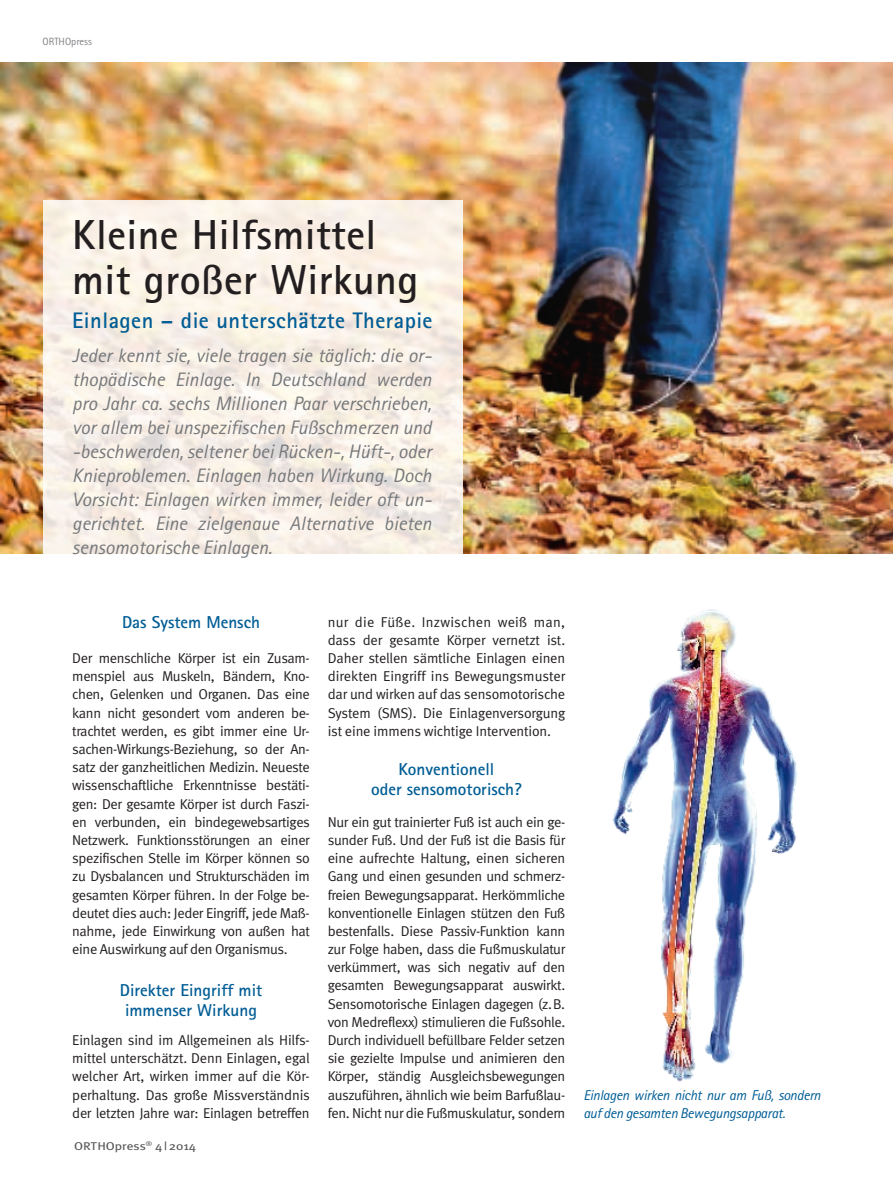
<style>
.page{position:relative;width:893px;height:1191px;background:#fff}
.page>*{position:absolute;margin:0;border:0;box-sizing:border-box;transform-origin:0 0}
.t1{font:700 42px/45px "Rotis Sans Serif";letter-spacing:.01em;color:#231f20}
.t2{font:700 22.5px "Rotis Sans Serif";letter-spacing:.02em;color:#005d95}
.t3{font:italic 19.5px/24px "Rotis Sans Serif";color:#76787b;text-align:justify}
.t4{font:700 17.25px/20.7px "Rotis Sans Serif";color:#005d95;text-align:center}
.t5{font:14.25px/18.1px "Meta Normal";letter-spacing:-.025em;color:#231f20;text-align:justify}
.t6{font:italic 14.25px/18.1px "Rotis Sans Serif";letter-spacing:-.02em;color:#005d95}
.t7{font:11.25px "Meta Plus";color:#57585a;scale:1.2 1}
.t8{font:10.5px "Rotis Sans Serif";color:#808285}
</style>
<div class="page">
<img style="left:0;top:63px;width:893px;height:491px">
<img style="left:612px;top:609px;width:185px;height:472px">
<svg style="left:43px;top:200px;width:419px;height:354px;background:#f7efe6"></svg>
<p class="t8" style="left:43px;top:35px;width:51px">ORTHOpress</p>
<h1 class="t1" style="left:72px;top:211px;width:348px">Kleine Hilfsmittel mit großer Wirkung</h1>
<h2 class="t2" style="left:72px;top:306px;width:362px">Einlagen – die unterschätzte Therapie</h2>
<p class="t3" style="left:72px;top:343px;width:361px">Jeder kennt sie, viele tragen sie täglich: die or&shy;thopädische Einlage. In Deutschland werden pro Jahr ca. sechs Millionen Paar verschrieben, vor allem bei unspezifischen Fußschmerzen und -beschwerden, seltener bei Rücken-, Hüft-, oder Knieproblemen. Einlagen haben Wirkung. Doch Vorsicht: Einlagen wirken immer, leider oft un&shy;gerichtet. Eine zielgenaue Alternative bieten sensomotorische Einlagen.</p>
<p class="t4" style="left:122px;top:611px;width:139px">Das System Mensch</p>
<p class="t5" style="left:72px;top:649px;width:239px">Der menschliche Körper ist ein Zusam&shy;menspiel aus Muskeln, Bändern, Kno&shy;chen, Gelenken und Organen. Das eine kann nicht gesondert vom anderen be&shy;trachtet werden, es gibt immer eine Ur&shy;sachen-Wirkungs-Beziehung, so der An&shy;satz der ganzheitlichen Medizin. Neueste wissenschaftliche Erkenntnisse bestäti&shy;gen: Der gesamte Körper ist durch Faszi&shy;en verbunden, ein bindegewebsartiges Netzwerk. Funktionsstörungen an einer spezifischen Stelle im Körper können so zu Dysbalancen und Strukturschäden im gesamten Körper führen. In der Folge be&shy;deutet dies auch: Jeder Eingriff, jede Maß&shy;nahme, jede Einwirkung von außen hat eine Auswirkung auf den Organismus.</p>
<p class="t4" style="left:120px;top:979px;width:144px">Direkter Eingriff mit immenser Wirkung</p>
<p class="t5" style="left:72px;top:1030px;width:239px">Einlagen sind im Allgemeinen als Hilfs&shy;mittel unterschätzt. Denn Einlagen, egal welcher Art, wirken immer auf die Kör&shy;perhaltung. Das große Missverständnis der letzten Jahre war: Einlagen betreffen</p>
<p class="t7" style="left:74px;top:1139px;width:103px">ORTHOpress<sup>®</sup> 4|2014</p>
<p class="t5" style="left:328px;top:612px;width:239px">nur die Füße. Inzwischen weiß man, dass der gesamte Körper vernetzt ist.<br>Daher stellen sämtliche Einlagen einen direkten Eingriff ins Bewegungsmuster dar und wirken auf das sensomotorische System (SMS). Die Einlagenversorgung ist eine immens wichtige Intervention.</p>
<p class="t4" style="left:371px;top:758px;width:152px">Konventionell<br>oder sensomotorisch?</p>
<p class="t5" style="left:328px;top:812px;width:239px">Nur ein gut trainierter Fuß ist auch ein ge&shy;sunder Fuß. Und der Fuß ist die Basis für eine aufrechte Haltung, einen sicheren Gang und einen gesunden und schmerz&shy;freien Bewegungsapparat. Herkömmliche konventionelle Einlagen stützen den Fuß bestenfalls. Diese Passiv-Funktion kann zur Folge haben, dass die Fußmuskulatur verkümmert, was sich negativ auf den gesamten Bewegungsapparat auswirkt.<br>Sensomotorische Einlagen dagegen (z.B. von Medreflexx) stimulieren die Fußsohle.<br>Durch individuell befüllbare Felder setzen sie gezielte Impulse und animieren den Körper, ständig Ausgleichsbewegungen auszuführen, ähnlich wie beim Barfußlau&shy;fen. Nicht nur die Fußmuskulatur, sondern</p>
<p class="t6" style="left:583px;top:1085px;width:239px">Einlagen wirken nicht nur am Fuß, sondern auf den gesamten Bewegungsapparat.</p>
</div>
